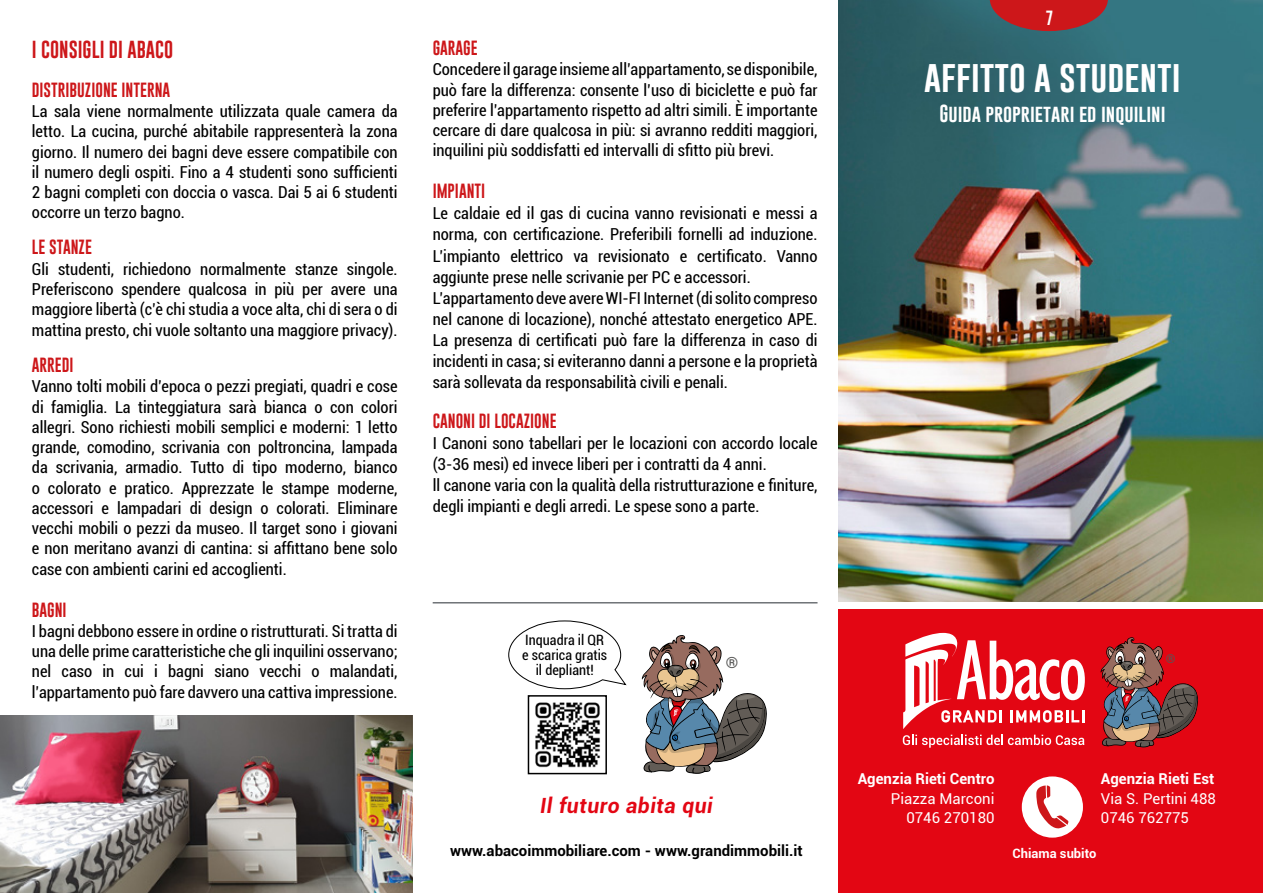
<style>
.page{position:relative;width:1263px;height:893px;background:#fff}
.page>*{position:absolute;margin:0;border:0;box-sizing:border-box;transform-origin:0 0}
.t1{font:33px "Gobold";color:#fff}
.t2{font:italic 700 21px "Roboto";letter-spacing:.03em;color:#e30613}
.t3{font:18px "Gobold";color:#fff}
.t4{font:18px "Gobold";color:#cd171a}
.t5{font:condensed 16.5px/20.2px "Roboto";color:#000;text-align:justify}
.t6{font:500 15.3px "Roboto";color:#575756;scale:1.04 1}
.t7{font:15px "Gobold";color:#cd171a}
.t8{font:15px/19.5px "Roboto";color:#fff;text-align:right}
.t9{font:700 15px "Roboto";color:#000}
.t10{font:700 15px "Roboto";color:#fff}
.t11{font:15px "Gobold";color:#fff}
.t12{font:condensed 14.25px/15px "Roboto";color:#000;text-align:center}
.t13{font:700 12.9px "Roboto";color:#fff}
.t14{font:500 12.15px "Roboto";color:#575756}
</style>
<div class="page">
<img style="left:839px;top:0;width:424px;height:602px">
<div style="left:838px;top:603px;width:425px;height:290px;background:#e30613"></div>
<svg style="left:990px;top:0;width:118px;height:31px;background:#aa2a2f"></svg>
<img style="left:0;top:715px;width:412px;height:178px">
<svg style="left:903px;top:633px;width:182px;height:96px"></svg>
<svg style="left:903px;top:735px;width:181px;height:13px"></svg>
<div style="left:836px;top:603px;width:427px;height:6px;background:#fff"></div>
<svg style="left:1100px;top:637px;width:98px;height:110px"></svg>
<div style="left:1022px;top:776px;width:61px;height:62px;background:#fff;border-radius:50%"></div>
<svg style="left:1036px;top:785px;width:32px;height:43px"></svg>
<img style="left:535px;top:702px;width:65px;height:66px">
<div style="left:528px;top:695px;width:79px;height:79px;border:2px solid #000"></div>
<svg style="left:642px;top:635px;width:125px;height:139px"></svg>
<svg style="left:508px;top:620px;width:119px;height:69px"></svg>
<hr style="left:433px;top:602px;width:384px;height:1px;background:#6f7377">
<p class="t4" style="left:32px;top:38px;width:143px">I CONSIGLI DI ABACO</p>
<p class="t7" style="left:32px;top:80px;width:140px">DISTRIBUZIONE INTERNA</p>
<p class="t5" style="left:32px;top:100px;width:367px">La sala viene normalmente utilizzata quale camera da letto. La cucina, purché abitabile rappresenterà la zona giorno. Il numero dei bagni deve essere compatibile con il numero degli ospiti. Fino a 4 studenti sono sufficienti 2 bagni completi con doccia o vasca. Dai 5 ai 6 studenti occorre un terzo bagno.</p>
<p class="t7" style="left:32px;top:237px;width:62px">LE STANZE</p>
<p class="t5" style="left:32px;top:258px;width:367px">Gli studenti, richiedono normalmente stanze singole.<br>Preferiscono spendere qualcosa in più per avere una maggiore libertà (c’è chi studia a voce alta, chi di sera o di mattina presto, chi vuole soltanto una maggiore privacy).</p>
<p class="t7" style="left:32px;top:355px;width:43px">ARREDI</p>
<p class="t5" style="left:32px;top:376px;width:367px">Vanno tolti mobili d’epoca o pezzi pregiati, quadri e cose di famiglia. La tinteggiatura sarà bianca o con colori allegri. Sono richiesti mobili semplici e moderni: 1 letto grande, comodino, scrivania con poltroncina, lampada da scrivania, armadio. Tutto di tipo moderno, bianco o colorato e pratico. Apprezzate le stampe moderne, accessori e lampadari di design o colorati. Eliminare vecchi mobili o pezzi da museo. Il target sono i giovani e non meritano avanzi di cantina: si affittano bene solo case con ambienti carini ed accoglienti.</p>
<p class="t7" style="left:32px;top:600px;width:36px">BAGNI</p>
<p class="t5" style="left:32px;top:620px;width:367px">I bagni debbono essere in ordine o ristrutturati. Si tratta di una delle prime caratteristiche che gli inquilini osservano; nel caso in cui i bagni siano vecchi o malandati, l’appartamento può fare davvero una cattiva impressione.</p>
<p class="t7" style="left:433px;top:38px;width:47px">GARAGE</p>
<p class="t5" style="left:433px;top:59px;width:386px">Concedere il garage insieme all’appartamento, se disponibile, può fare la differenza: consente l’uso di biciclette e può far preferire l’appartamento rispetto ad altri simili. È importante cercare di dare qualcosa in più: si avranno redditi maggiori, inquilini più soddisfatti ed intervalli di sfitto più brevi.</p>
<p class="t7" style="left:433px;top:182px;width:54px">IMPIANTI</p>
<p class="t5" style="left:433px;top:202px;width:386px;line-height:21.1px;text-align:left">Le caldaie ed il gas di cucina vanno revisionati e messi a norma, con certificazione. Preferibili fornelli ad induzione.<br>L’impianto elettrico va revisionato e certificato. Vanno aggiunte prese nelle scrivanie per PC e accessori.<br>L’appartamento deve avere WI-FI Internet (di solito compreso nel canone di locazione), nonché attestato energetico APE.<br>La presenza di certificati può fare la differenza in caso di incidenti in casa; si eviteranno danni a persone e la proprietà sarà sollevata da responsabilità civili e penali.</p>
<p class="t7" style="left:433px;top:411px;width:125px">CANONI DI LOCAZIONE</p>
<p class="t5" style="left:433px;top:432px;width:386px;line-height:21px;text-align:left">I Canoni sono tabellari per le locazioni con accordo locale (3-36 mesi) ed invece liberi per i contratti da 4 anni.<br>ll canone varia con la qualità della ristrutturazione e finiture, degli impianti e degli arredi. Le spese sono a parte.</p>
<p class="t11" style="left:1045px;top:8px;width:9px">7</p>
<h1 class="t1" style="left:924px;top:55px;width:258px">affitto a studenti</h1>
<p class="t3" style="left:939px;top:102px;width:228px">Guida proprietari ed inquilini</p>
<p class="t12" style="left:522px;top:632px;width:86px">Inquadra il QR e scarica gratis il depliant!</p>
<p class="t6" style="left:726px;top:651px;width:14px">®</p>
<p class="t2" style="left:540px;top:791px;width:174px">Il futuro abita qui</p>
<p class="t10" style="left:858px;top:768px;width:138px">Agenzia Rieti Centro</p>
<p class="t8" style="left:891px;top:788px;width:105px">Piazza Marconi<br>0746 270180</p>
<p class="t14" style="left:1166px;top:650px;width:11px">®</p>
<p class="t10" style="left:1101px;top:768px;width:115px">Agenzia Rieti Est</p>
<p class="t8" style="left:1101px;top:788px;width:117px;text-align:left">Via S. Pertini 488<br>0746 762775</p>
<p class="t9" style="left:450px;top:840px;width:354px">www.abacoimmobiliare.com - www.grandimmobili.it</p>
<p class="t13" style="left:1013px;top:844px;width:85px">Chiama subito</p>
</div>
